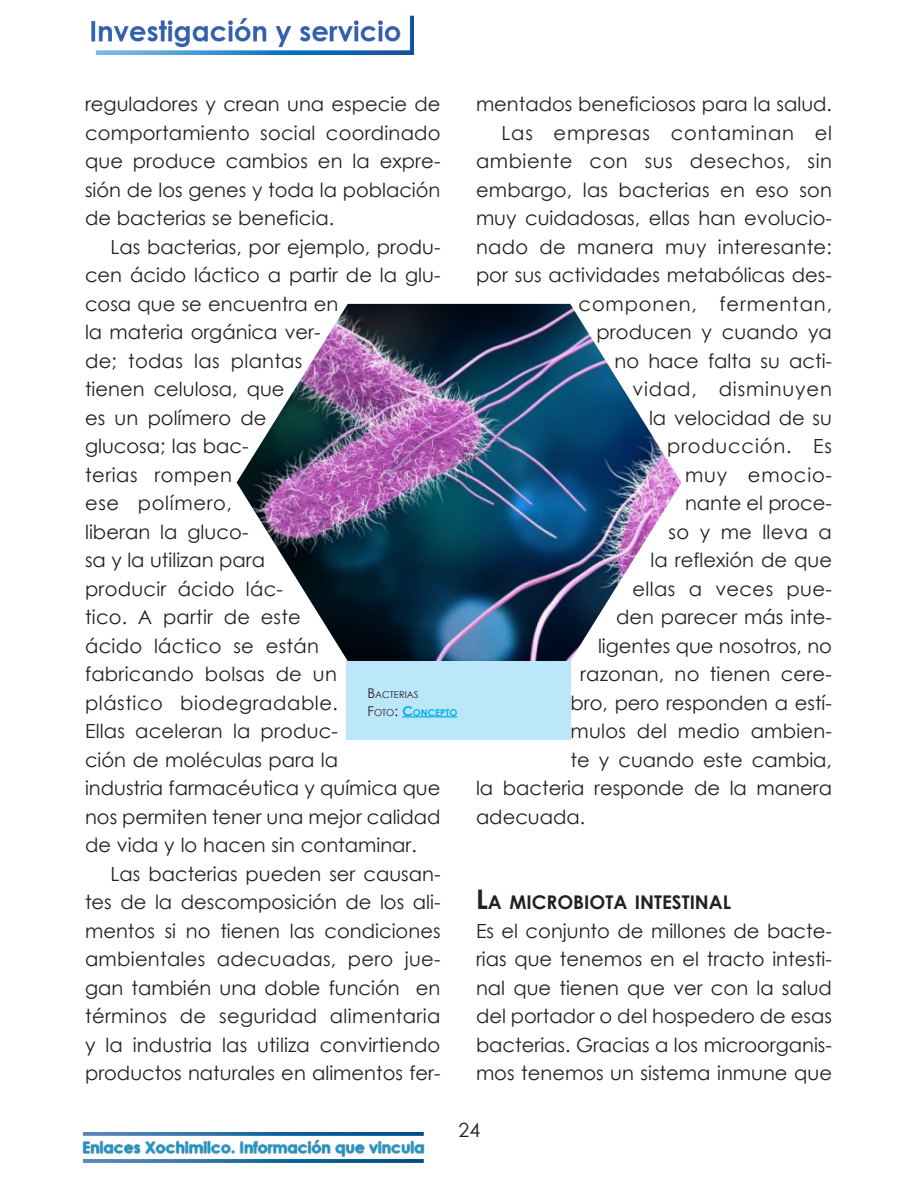
<style>
.page{position:relative;width:918px;height:1188px;background:#fff}
.page>*{position:absolute;margin:0;border:0;box-sizing:border-box;transform-origin:0 0}
.cuerpoArticulos{font:19.5px/28.5px "Century Gothic";color:#231f20;text-align:justify}
.cuerpoArticulos_sin{font:19.5px/28.5px "Century Gothic";color:#231f20;text-align:justify}
.cuerpoArticulos-2{font:19.5px "Century Gothic";letter-spacing:.04em;color:#231f20}
.cuerpoArticulos-3{font:19.5px "Century Gothic";letter-spacing:.03em;color:#231f20}
.cuerpoArticulos-4{font:19.5px "Century Gothic";letter-spacing:.045em;color:#231f20}
.cuerpoArticulos-5{font:19.5px "Century Gothic";letter-spacing:.02em;color:#231f20}
.cuerpo{font:19.5px "Century Gothic";color:#231f20}
.subtitulo_ok{font:700 18.9px "Century Gothic";color:#231f20}
.pies_de_foto_2alinea{font:700 9.45px "Century Gothic";color:#00aeef}
.pies_de_foto_2alinea-2{font:9.45px "Century Gothic";color:#231f20}
.s1{font-size:13.5px}
.s2{font-weight:400;font-size:13.5px;color:#231f20}
.s3{font-weight:400;color:#231f20}
.s4{font-size:27px}
</style>
<div class="page">
<img style="left:91px;top:15px;width:322px;height:39px">
<img style="left:82px;top:1132px;width:343px;height:31px">
<img style="left:237px;top:304px;width:444px;height:357px">
<div style="left:347px;top:661px;width:224px;height:79px;background:#bce6fa"></div>
<hr style="left:402px;top:716px;width:55px;height:1px;background:#00aeef">
<p class="cuerpoArticulos" style="left:85px;top:89px;width:357px">reguladores y crean una especie de comportamiento social coordinado que produce cambios en la expre&shy;sión de los genes y toda la población de bacterias se beneficia.</p>
<p class="cuerpoArticulos" style="left:85px;top:232px;width:357px;text-align:left;text-indent:26px">Las bacterias, por ejemplo, produ&shy;cen ácido láctico a partir de la glu&shy;cosa que se encuentra en<br>la materia orgánica ver-<br>de; todas las plantas<br>tienen celulosa, que<br>es un polímero de<br>glucosa; las bac-<br>terias rompen<br>ese polímero,<br>liberan la gluco-<br>sa y la utilizan para<br>producir ácido lác-<br>tico. A partir de este<br>ácido láctico se están<br>fabricando bolsas de un<br>plástico biodegradable.<br>Ellas aceleran la produc-<br>ción de moléculas para la<br>industria farmacéutica y química que nos permiten tener una mejor calidad de vida y lo hacen sin contaminar.</p>
<p class="cuerpoArticulos" style="left:85px;top:859px;width:357px;text-indent:26px">Las bacterias pueden ser causan&shy;tes de la descomposición de los ali&shy;mentos si no tienen las condiciones ambientales adecuadas, pero jue&shy;gan también una doble función en términos de seguridad alimentaria y la industria las utiliza convirtiendo productos naturales en alimentos fer-</p>
<p class="pies_de_foto_2alinea-2" style="left:367px;top:688px;width:53px"><span class="s1">B</span>ACTERIAS</p>
<p class="pies_de_foto_2alinea" style="left:367px;top:705px;width:91px"><span class="s2">F</span><span class="s3">OTO</span><span class="s2">:</span> <span class="s1">C</span>ONCEPTO</p>
<p class="cuerpoArticulos" style="left:476px;top:89px;width:358px">mentados beneficiosos para la salud.</p>
<p class="cuerpoArticulos-2" style="left:502px;top:119px;width:332px">Las empresas contaminan el</p>
<p class="cuerpoArticulos-3" style="left:476px;top:147px;width:358px">ambiente con sus desechos, sin</p>
<p class="cuerpoArticulos" style="left:476px;top:175px;width:358px">embargo, las bacterias en eso son</p>
<p class="cuerpoArticulos" style="left:476px;top:203px;width:358px">muy cuidadosas, ellas han evolucio-</p>
<p class="cuerpoArticulos" style="left:476px;top:232px;width:357px">nado de manera muy interesante:</p>
<p class="cuerpoArticulos" style="left:476px;top:260px;width:358px">por sus actividades metabólicas des-</p>
<p class="cuerpoArticulos-4" style="left:579px;top:290px;width:255px">componen, fermentan,</p>
<p class="cuerpoArticulos" style="left:597px;top:317px;width:237px">producen y cuando ya</p>
<p class="cuerpoArticulos" style="left:615px;top:346px;width:219px">no hace falta su acti-</p>
<p class="cuerpoArticulos-2" style="left:633px;top:375px;width:201px">vidad, disminuyen</p>
<p class="cuerpoArticulos" style="left:649px;top:403px;width:184px">la velocidad de su</p>
<p class="cuerpoArticulos-2" style="left:667px;top:432px;width:166px">producción. Es</p>
<p class="cuerpoArticulos-2" style="left:685px;top:461px;width:148px">muy emocio-</p>
<p class="cuerpoArticulos" style="left:685px;top:488px;width:148px">nante el proce-</p>
<p class="cuerpoArticulos" style="left:669px;top:517px;width:165px">so y me lleva a</p>
<p class="cuerpoArticulos" style="left:651px;top:545px;width:183px">la reflexión de que</p>
<p class="cuerpoArticulos-5" style="left:633px;top:575px;width:201px">ellas a veces pue-</p>
<p class="cuerpoArticulos" style="left:616px;top:602px;width:217px">den parecer más inte-</p>
<p class="cuerpoArticulos" style="left:598px;top:631px;width:236px">ligentes que nosotros, no</p>
<p class="cuerpoArticulos" style="left:580px;top:659px;width:253px">razonan, no tienen cere-</p>
<p class="cuerpoArticulos" style="left:571px;top:688px;width:263px">bro, pero responden a estí-</p>
<p class="cuerpoArticulos" style="left:571px;top:716px;width:263px">mulos del medio ambien-</p>
<p class="cuerpoArticulos" style="left:571px;top:745px;width:263px">te y cuando este cambia,</p>
<p class="cuerpoArticulos" style="left:476px;top:773px;width:358px">la bacteria responde de la manera</p>
<p class="cuerpoArticulos" style="left:476px;top:802px;width:111px">adecuada.</p>
<p class="subtitulo_ok" style="left:476px;top:888px;width:255px"><span class="s4">L</span>A MICROBIOTA INTESTINAL</p>
<p class="cuerpoArticulos_sin" style="left:476px;top:916px;width:358px">Es el conjunto de millones de bacte&shy;rias que tenemos en el tracto intesti&shy;nal que tienen que ver con la salud del portador o del hospedero de esas bacterias. Gracias a los microorganis&shy;mos tenemos un sistema inmune que</p>
<p class="cuerpo" style="left:459px;top:1116px;width:23px">24</p>
</div>
